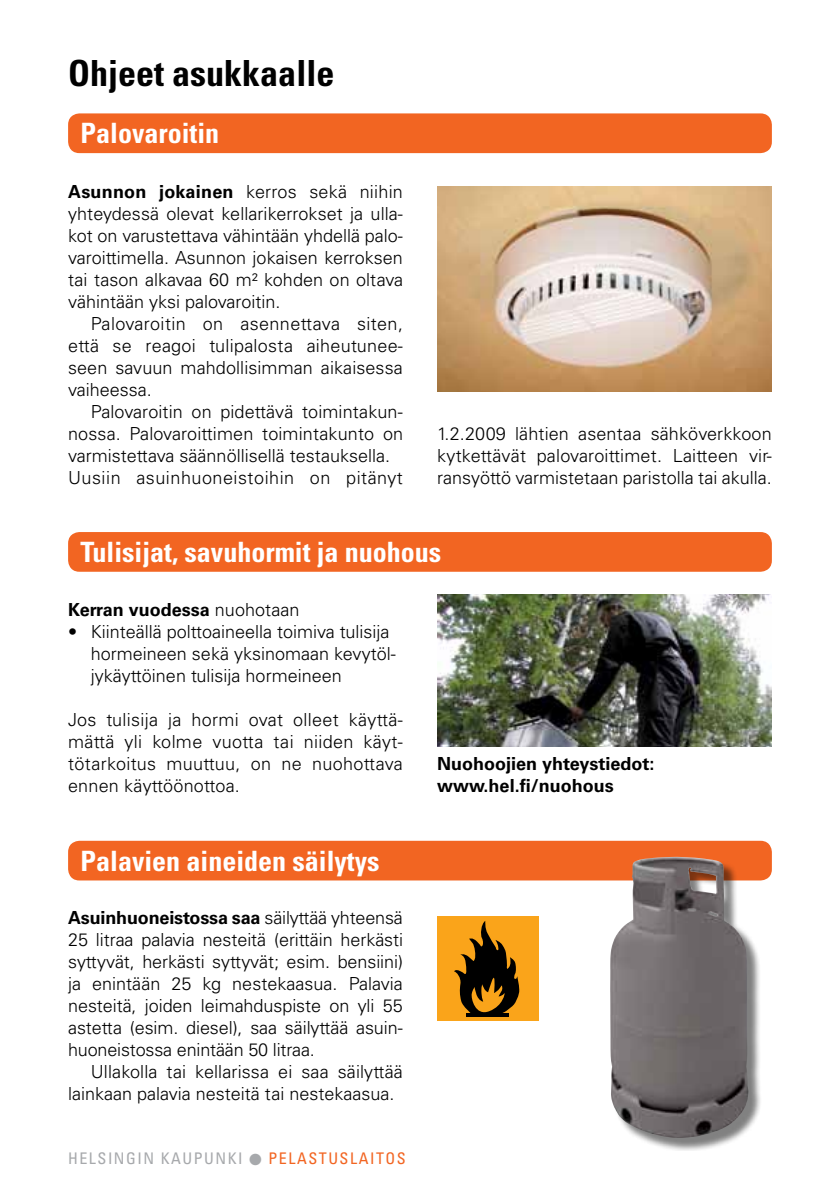
<style>
.page{position:relative;width:840px;height:1191px;background:#fff}
.page>*{position:absolute;margin:0;border:0;box-sizing:border-box;transform-origin:0 0}
.t1{font:700 condensed 36px "Univers LT Std";color:#000}
.t2{font:700 condensed 28px "Univers LT Std";color:#fff}
.t3{font:300 18px/22px "Univers";color:#000;text-align:justify}
.t4{font:700 18px/22px "Univers";color:#000}
.t5{font:condensed 16px "Univers LT Std";letter-spacing:.095em;color:#a7a9ac}
.s1{font-weight:700}
.s2{font-weight:300}
.s3{color:#f26522}
</style>
<div class="page">
<div style="left:68px;top:113px;width:703px;height:40px;background:#f26522;border-radius:11px"></div>
<div style="left:68px;top:532px;width:703px;height:40px;background:#f26522;border-radius:11px"></div>
<img style="left:437px;top:186px;width:334px;height:205px">
<div style="left:68px;top:840px;width:703px;height:40px;background:#f26522;border-radius:11px"></div>
<img style="left:437px;top:594px;width:334px;height:152px">
<div style="left:611px;top:858px;width:150px;height:293px;background:#000;opacity:.5"></div>
<img style="left:610px;top:857px;width:138px;height:281px">
<div style="left:437px;top:916px;width:101px;height:104px;background:#faa41a"></div>
<svg style="left:454px;top:921px;width:65px;height:95px"></svg>
<h1 class="t1" style="left:68px;top:51px;width:268px">Ohjeet asukkaalle</h1>
<h2 class="t2" style="left:81px;top:116px;width:140px">Palovaroitin</h2>
<p class="t3" style="left:68px;top:181px;width:336px"><span class="s1">Asunnon jokainen</span> kerros sekä niihin yhteydessä olevat kellarikerrokset ja ulla&shy;kot on varustettava vähintään yhdellä palo&shy;varoittimella. Asunnon jokaisen kerroksen tai tason alkavaa 60 m² kohden on oltava vähintään yksi palovaroitin.</p>
<p class="t3" style="left:68px;top:313px;width:336px;text-indent:23px">Palovaroitin on asennettava siten, että se reagoi tulipalosta aiheutunee&shy;seen savuun mahdollisimman aikaisessa vaiheessa.</p>
<p class="t3" style="left:68px;top:401px;width:336px;text-align:left;text-indent:23px">Palovaroitin on pidettävä toimintakun&shy;nossa. Palovaroittimen toimintakunto on varmistettava säännöllisellä testauksella.<br>Uusiin asuinhuoneistoihin on pitänyt</p>
<p class="t3" style="left:437px;top:423px;width:336px">1.2.2009 lähtien asentaa sähköverkkoon kytkettävät palovaroittimet. Laitteen vir&shy;ransyöttö varmistetaan paristolla tai akulla.</p>
<h2 class="t2" style="left:81px;top:535px;width:362px">Tulisijat, savuhormit ja nuohous</h2>
<p class="t4" style="left:68px;top:599px;width:233px">Kerran vuodessa <span class="s2">nuohotaan</span></p>
<p class="t3" style="left:91px;top:621px;width:306px;text-align:left;text-indent:-23px">• Kiinteällä polttoaineella toimiva tulisija hormeineen sekä yksinomaan kevytöl&shy;jykäyttöinen tulisija hormeineen</p>
<p class="t3" style="left:68px;top:709px;width:336px">Jos tulisija ja hormi ovat olleet käyttä&shy;mättä yli kolme vuotta tai niiden käyt&shy;tötarkoitus muuttuu, on ne nuohottava ennen käyttöönottoa.</p>
<h2 class="t2" style="left:81px;top:843px;width:300px">Palavien aineiden säilytys</h2>
<p class="t3" style="left:68px;top:907px;width:336px"><span class="s1">Asuinhuoneistossa saa</span> säilyttää yhteensä 25 litraa palavia nesteitä (erittäin herkästi syttyvät, herkästi syttyvät; esim. bensiini) ja enintään 25 kg nestekaasua. Palavia nesteitä, joiden leimahduspiste on yli 55 astetta (esim. diesel), saa säilyttää asuin&shy;huoneistossa enintään 50 litraa.</p>
<p class="t3" style="left:68px;top:1061px;width:336px;text-indent:23px">Ullakolla tai kellarissa ei saa säilyttää lainkaan palavia nesteitä tai nestekaasua.</p>
<p class="t5" style="left:68px;top:1148px;width:339px">HELSINGIN KAUPUNKI ● <span class="s3">PELASTUSLAITOS</span></p>
<p class="t4" style="left:437px;top:753px;width:219px">Nuohoojien yhteystiedot: www.hel.fi/nuohous</p>
</div>
